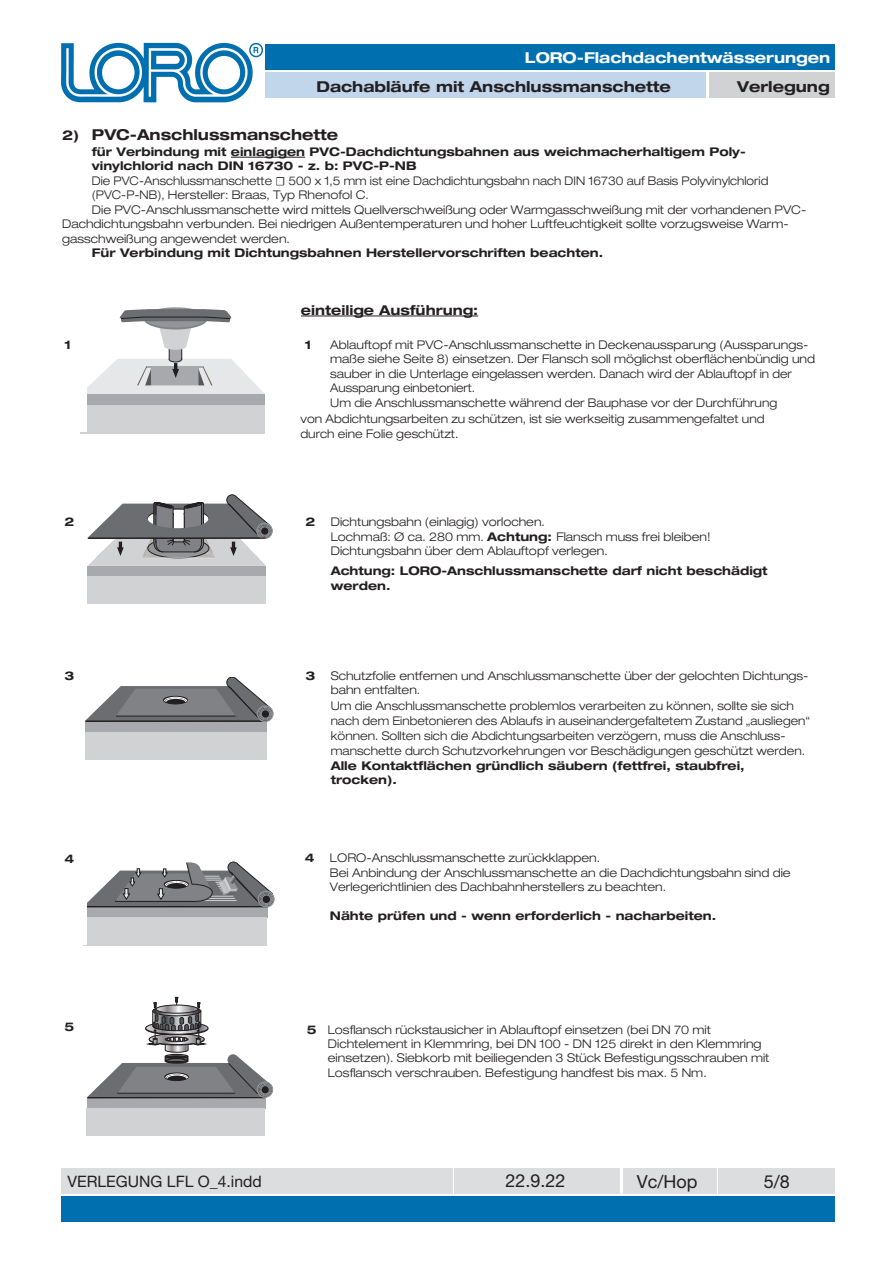
<style>
.page{position:relative;width:893px;height:1263px;background:#fff}
.page>*{position:absolute;margin:0;border:0;box-sizing:border-box;transform-origin:0 0}
.t1{font:18px "Helvetica Neue LT Std";color:#231f20}
.t2{font:15.75px "Helvetica Neue LT Std";color:#231f20}
.t3{font:700 expanded 15px "Helvetica Neue LT Std";color:#231f20}
.t4{font:700 expanded 15px "Helvetica Neue LT Std";color:#fff}
.t5{font:700 expanded 13.5px "Helvetica Neue LT Std";color:#231f20}
.t6{font:300 expanded 12px/14.4px "Helvetica Neue LT Std";color:#231f20}
.t7{font:700 expanded 12px/14.4px "Helvetica Neue LT Std";color:#231f20}
.t8{font:300 expanded 12px "Helvetica Neue LT Std";color:#231f20;scale:.96 1}
.s1{font-size:13.5px}
.s2{font-family:"Minion Pro";font-weight:400;font-stretch:normal;font-size:12.15px}
.s3{font-weight:700}
</style>
<div class="page">
<img style="left:61px;top:42px;width:202px;height:61px">
<div style="left:266px;top:45px;width:569px;height:25px;background:#006faf"></div>
<div style="left:709px;top:72px;width:126px;height:26px;background:#d1d2d4"></div>
<div style="left:266px;top:72px;width:440px;height:26px;background:#c1d5eb"></div>
<div style="left:61px;top:1196px;width:774px;height:26px;background:#006faf"></div>
<div style="left:61px;top:1168px;width:391px;height:25px;background:#dcdddf"></div>
<div style="left:454px;top:1168px;width:166px;height:25px;background:#dcdddf"></div>
<div style="left:623px;top:1168px;width:93px;height:25px;background:#dcdddf"></div>
<div style="left:719px;top:1168px;width:116px;height:25px;background:#dcdddf"></div>
<hr style="left:231px;top:157px;width:74px;height:1px;background:#231f20">
<hr style="left:301px;top:316px;width:177px;height:1px;background:#231f20">
<div style="left:81px;top:394px;width:184px;height:11px;background:#a8a9ad"></div>
<div style="left:81px;top:405px;width:184px;height:28px;background:#d1d2d4"></div>
<svg style="left:144px;top:307px;width:63px;height:21px"></svg>
<svg style="left:87px;top:309px;width:178px;height:85px"></svg>
<div style="left:87px;top:566px;width:179px;height:11px;background:#a8a9ad"></div>
<div style="left:87px;top:576px;width:179px;height:28px;background:#d1d2d4"></div>
<div style="left:257px;top:523px;width:15px;height:16px;border:1px solid #939598;border-radius:50%"></div>
<svg style="left:88px;top:494px;width:182px;height:72px"></svg>
<hr style="left:88px;top:538px;width:177px;height:1px;background:#231f20">
<div style="left:85px;top:721px;width:181px;height:11px;background:#a8a9ad"></div>
<div style="left:85px;top:732px;width:181px;height:28px;background:#d1d2d4"></div>
<div style="left:257px;top:706px;width:16px;height:16px;border:1px solid #939598;border-radius:50%"></div>
<svg style="left:85px;top:677px;width:186px;height:45px"></svg>
<hr style="left:116px;top:715px;width:119px;height:1px;background:#231f20">
<div style="left:84px;top:906px;width:183px;height:12px;background:#a8a9ad"></div>
<div style="left:84px;top:917px;width:183px;height:29px;background:#d1d2d4"></div>
<svg style="left:86px;top:862px;width:187px;height:46px"></svg>
<svg style="left:258px;top:891px;width:16px;height:16px"></svg>
<div style="left:260px;top:892px;width:13px;height:14px;border:1px solid #939598;border-radius:50%"></div>
<div style="left:261px;top:894px;width:11px;height:10px;background:#231f20;border-radius:50%"></div>
<div style="left:261px;top:894px;width:11px;height:11px;border:1px solid #939598;border-radius:50%"></div>
<div style="left:258px;top:891px;width:16px;height:16px;border:1px solid #939598;border-radius:50%"></div>
<div style="left:262px;top:895px;width:9px;height:9px;border:1px solid #939598;border-radius:50%"></div>
<div style="left:87px;top:1098px;width:178px;height:11px;background:#a8a9ad"></div>
<div style="left:86px;top:1108px;width:179px;height:28px;background:#d1d2d4"></div>
<div style="left:257px;top:1081px;width:16px;height:17px;border:1px solid #939598;border-radius:50%"></div>
<div style="left:259px;top:1083px;width:12px;height:13px;background:#838487;border-radius:50%"></div>
<div style="left:258px;top:1083px;width:14px;height:13px;border:1px solid #939598;border-radius:50%"></div>
<div style="left:260px;top:1084px;width:11px;height:11px;border:1px solid #939598;border-radius:50%"></div>
<div style="left:257px;top:1082px;width:16px;height:15px;border:1px solid #939598;border-radius:50%"></div>
<div style="left:261px;top:1085px;width:9px;height:9px;border:1px solid #939598;border-radius:50%"></div>
<svg style="left:87px;top:997px;width:182px;height:101px"></svg>
<div style="left:63px;top:339px;width:23px;height:93px;background:#fff"></div>
<div style="left:63px;top:670px;width:23px;height:32px;background:#fff"></div>
<div style="left:63px;top:853px;width:23px;height:92px;background:#fff"></div>
<p class="t4" style="left:525px;top:48px;width:307px">LORO-Flachdachentwässerungen</p>
<p class="t3" style="left:316px;top:77px;width:356px">Dachabläufe mit Anschlussmanschette</p>
<p class="t3" style="left:737px;top:77px;width:94px">Verlegung</p>
<p class="t3" style="left:62px;top:125px;width:278px"><span class="s1">2)</span> PVC-Anschlussmanschette</p>
<p class="t7" style="left:92px;top:144px;width:655px">für Verbindung mit einlagigen PVC-Dachdichtungsbahnen aus weichmacherhaltigem Poly-</p>
<p class="t7" style="left:92px;top:158px;width:326px">vinylchlorid nach DIN 16730 - z. b: PVC-P-NB</p>
<p class="t8" style="left:92px;top:173px;width:706px">Die PVC-Anschlussmanschette <span class="s2">☐</span> 500 x 1,5 mm ist eine Dachdichtungsbahn nach DIN 16730 auf Basis Polyvinylchlorid</p>
<p class="t8" style="left:92px;top:188px;width:290px">(PVC-P-NB), Hersteller: Braas, Typ Rhenofol C.</p>
<p class="t6" style="left:92px;top:202px;width:716px">Die PVC-Anschlussmanschette wird mittels Quellverschweißung oder Warmgasschweißung mit der vorhandenen PVC-</p>
<p class="t6" style="left:62px;top:216px;width:728px">Dachdichtungsbahn verbunden. Bei niedrigen Außentemperaturen und hoher Luftfeuchtigkeit sollte vorzugsweise Warm-</p>
<p class="t6" style="left:62px;top:231px;width:229px">gasschweißung angewendet werden.</p>
<p class="t7" style="left:92px;top:245px;width:513px">Für Verbindung mit Dichtungsbahnen Herstellervorschriften beachten.</p>
<p class="t7" style="left:64px;top:337px;width:8px">1</p>
<p class="t5" style="left:301px;top:301px;width:179px">einteilige Ausführung:</p>
<p class="t7" style="left:305px;top:337px;width:8px">1</p>
<p class="t6" style="left:330px;top:337px;width:480px">Ablauftopf mit PVC-Anschlussmanschette in Deckenaussparung (Aussparungs-</p>
<p class="t6" style="left:330px;top:351px;width:486px">maße siehe Seite 8) einsetzen. Der Flansch soll möglichst oberflächenbündig und</p>
<p class="t6" style="left:330px;top:366px;width:463px">sauber in die Unterlage eingelassen werden. Danach wird der Ablauftopf in der</p>
<p class="t8" style="left:330px;top:380px;width:152px">Aussparung einbetoniert.</p>
<p class="t6" style="left:330px;top:396px;width:448px">Um die Anschlussmanschette während der Bauphase vor der Durchführung</p>
<p class="t6" style="left:300px;top:411px;width:466px">von Abdichtungsarbeiten zu schützen, ist sie werkseitig zusammengefaltet und</p>
<p class="t6" style="left:300px;top:426px;width:159px">durch eine Folie geschützt.</p>
<p class="t7" style="left:64px;top:514px;width:11px">2</p>
<p class="t7" style="left:305px;top:514px;width:11px">2</p>
<p class="t6" style="left:331px;top:514px;width:381px">Dichtungsbahn (einlagig) vorlochen.<br>Lochmaß: Ø ca. 280 mm. <span class="s3">Achtung:</span> Flansch muss frei bleiben!<br>Dichtungsbahn über dem Ablauftopf verlegen.</p>
<p class="t7" style="left:331px;top:563px;width:438px">Achtung: LORO-Anschlussmanschette darf nicht beschädigt werden.</p>
<p class="t7" style="left:64px;top:668px;width:11px">3</p>
<p class="t7" style="left:305px;top:668px;width:11px">3</p>
<p class="t6" style="left:331px;top:668px;width:481px;line-height:15.1px">Schutzfolie entfernen und Anschlussmanschette über der gelochten Dichtungs&shy;bahn entfalten.<br>Um die Anschlussmanschette problemlos verarbeiten zu können, sollte sie sich nach dem Einbetonieren des Ablaufs in auseinandergefaltetem Zustand „ausliegen“ können. Sollten sich die Abdichtungsarbeiten verzögern, muss die Anschluss&shy;manschette durch Schutzvorkehrungen vor Beschädigungen geschützt werden.</p>
<p class="t7" style="left:331px;top:758px;width:415px">Alle Kontaktflächen gründlich säubern (fettfrei, staubfrei, trocken).</p>
<p class="t7" style="left:64px;top:851px;width:11px">4</p>
<p class="t7" style="left:305px;top:850px;width:11px">4</p>
<p class="t6" style="left:330px;top:850px;width:462px">LORO-Anschlussmanschette zurückklappen.<br>Bei Anbindung der Anschlussmanschette an die Dachdichtungsbahn sind die<br>Verlegerichtlinien des Dachbahnherstellers zu beachten.</p>
<p class="t7" style="left:330px;top:908px;width:388px">Nähte prüfen und - wenn erforderlich - nacharbeiten.</p>
<p class="t7" style="left:64px;top:1019px;width:11px">5</p>
<p class="t6" style="left:328px;top:1022px;width:443px;text-indent:-21px"><span class="s3">5</span> Losflansch rückstausicher in Ablauftopf einsetzen (bei DN 70 mit Dichtelement in Klemmring, bei DN 100 - DN 125 direkt in den Klemmring einsetzen). Siebkorb mit beiliegenden 3 Stück Befestigungsschrauben mit Losflansch verschrauben. Befestigung handfest bis max. 5 Nm.</p>
<h2 class="t2" style="left:67px;top:1172px;width:196px">VERLEGUNG LFL O_4.indd</h2>
<h1 class="t1" style="left:505px;top:1170px;width:62px">22.9.22</h1>
<h1 class="t1" style="left:637px;top:1170px;width:62px">Vc/Hop</h1>
<h1 class="t1" style="left:764px;top:1171px;width:28px">5/8</h1>
</div>
